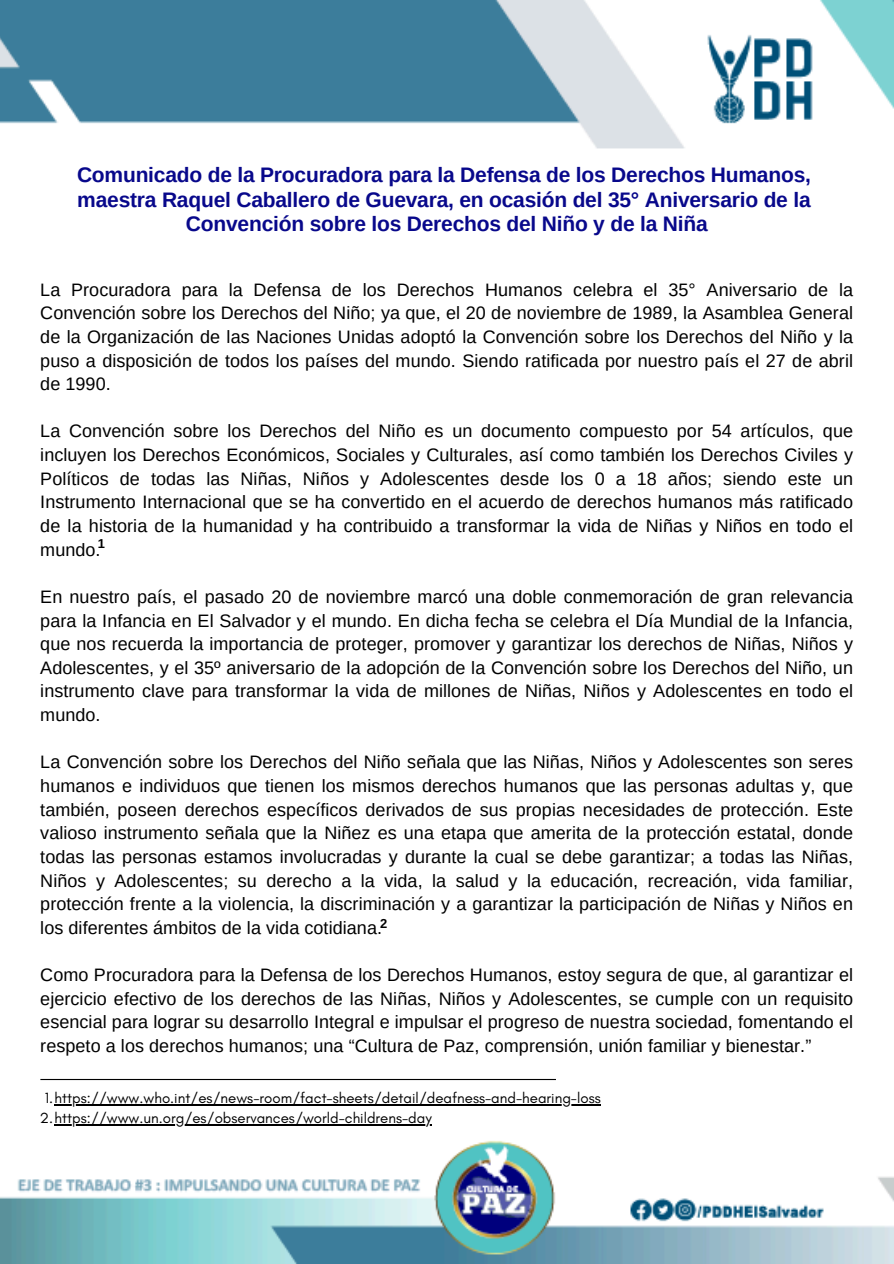
<style>
.page{position:relative;width:894px;height:1264px;background:#fff}
.page>*{position:absolute;margin:0;border:0;box-sizing:border-box;transform-origin:0 0}
.t1{font:700 21px/24.8px "Arimo";letter-spacing:-.01em;color:#08088b;text-align:center}
.t2{font:18px/23.7px "Arimo";letter-spacing:.005em;color:#000;text-align:justify}
.t3{font:15px "Glacial Indifference";color:#000}
.t4{font:700 12.9px "Arimo";color:#000}
</style>
<div class="page">
<img style="left:0;top:0;width:893px;height:1263px">
<hr style="left:55px;top:1104px;width:545px;height:1px;background:#000">
<hr style="left:55px;top:1124px;width:376px;height:1px;background:#000">
<hr style="left:40px;top:1078px;width:516px;height:2px;background:#000">
<p class="t1" style="left:77px;top:162px;width:735px">Comunicado de la Procuradora para la Defensa de los Derechos Humanos, maestra Raquel Caballero de Guevara, en ocasión del 35° Aniversario de la<br>Convención sobre los Derechos del Niño y de la Niña</p>
<h1 class="t2" style="left:40px;top:277px;width:814px">La Procuradora para la Defensa de los Derechos Humanos celebra el 35° Aniversario de la Convención sobre los Derechos del Niño; ya que, el 20 de noviembre de 1989, la Asamblea General de la Organización de las Naciones Unidas adoptó la Convención sobre los Derechos del Niño y la puso a disposición de todos los países del mundo. Siendo ratificada por nuestro país el 27 de abril de 1990.</h1>
<h2 class="t2" style="left:40px;top:419px;width:814px">La Convención sobre los Derechos del Niño es un documento compuesto por 54 artículos, que incluyen los Derechos Económicos, Sociales y Culturales, así como también los Derechos Civiles y Políticos de todas las Niñas, Niños y Adolescentes desde los 0 a 18 años; siendo este un Instrumento Internacional que se ha convertido en el acuerdo de derechos humanos más ratificado de la historia de la humanidad y ha contribuido a transformar la vida de Niñas y Niños en todo el mundo.</h2>
<h2 class="t2" style="left:40px;top:584px;width:814px">En nuestro país, el pasado 20 de noviembre marcó una doble conmemoración de gran relevancia para la Infancia en El Salvador y el mundo. En dicha fecha se celebra el Día Mundial de la Infancia, que nos recuerda la importancia de proteger, promover y garantizar los derechos de Niñas, Niños y Adolescentes, y el 35º aniversario de la adopción de la Convención sobre los Derechos del Niño, un instrumento clave para transformar la vida de millones de Niñas, Niños y Adolescentes en todo el mundo.</h2>
<h2 class="t2" style="left:40px;top:750px;width:814px">La Convención sobre los Derechos del Niño señala que las Niñas, Niños y Adolescentes son seres humanos e individuos que tienen los mismos derechos humanos que las personas adultas y, que también, poseen derechos específicos derivados de sus propias necesidades de protección. Este valioso instrumento señala que la Niñez es una etapa que amerita de la protección estatal, donde todas las personas estamos involucradas y durante la cual se debe garantizar; a todas las Niñas, Niños y Adolescentes; su derecho a la vida, la salud y la educación, recreación, vida familiar, protección frente a la violencia, la discriminación y a garantizar la participación de Niñas y Niños en los diferentes ámbitos de la vida cotidiana.</h2>
<h2 class="t2" style="left:40px;top:962px;width:814px">Como Procuradora para la Defensa de los Derechos Humanos, estoy segura de que, al garantizar el ejercicio efectivo de los derechos de las Niñas, Niños y Adolescentes, se cumple con un requisito esencial para lograr su desarrollo Integral e impulsar el progreso de nuestra sociedad, fomentando el respeto a los derechos humanos; una “Cultura de Paz, comprensión, unión familiar y bienestar.”</h2>
<h2 class="t3" style="left:45px;top:1088px;width:557px">1.https://www.who.int/es/news-room/fact-sheets/detail/deafness-and-hearing-loss</h2>
<p class="t3" style="left:40px;top:1109px;width:393px">2.https://www.un.org/es/observances/world-childrens-day</p>
<p class="t4" style="left:98px;top:536px;width:9px">1</p>
<p class="t4" style="left:380px;top:915px;width:9px">2</p>
</div>
